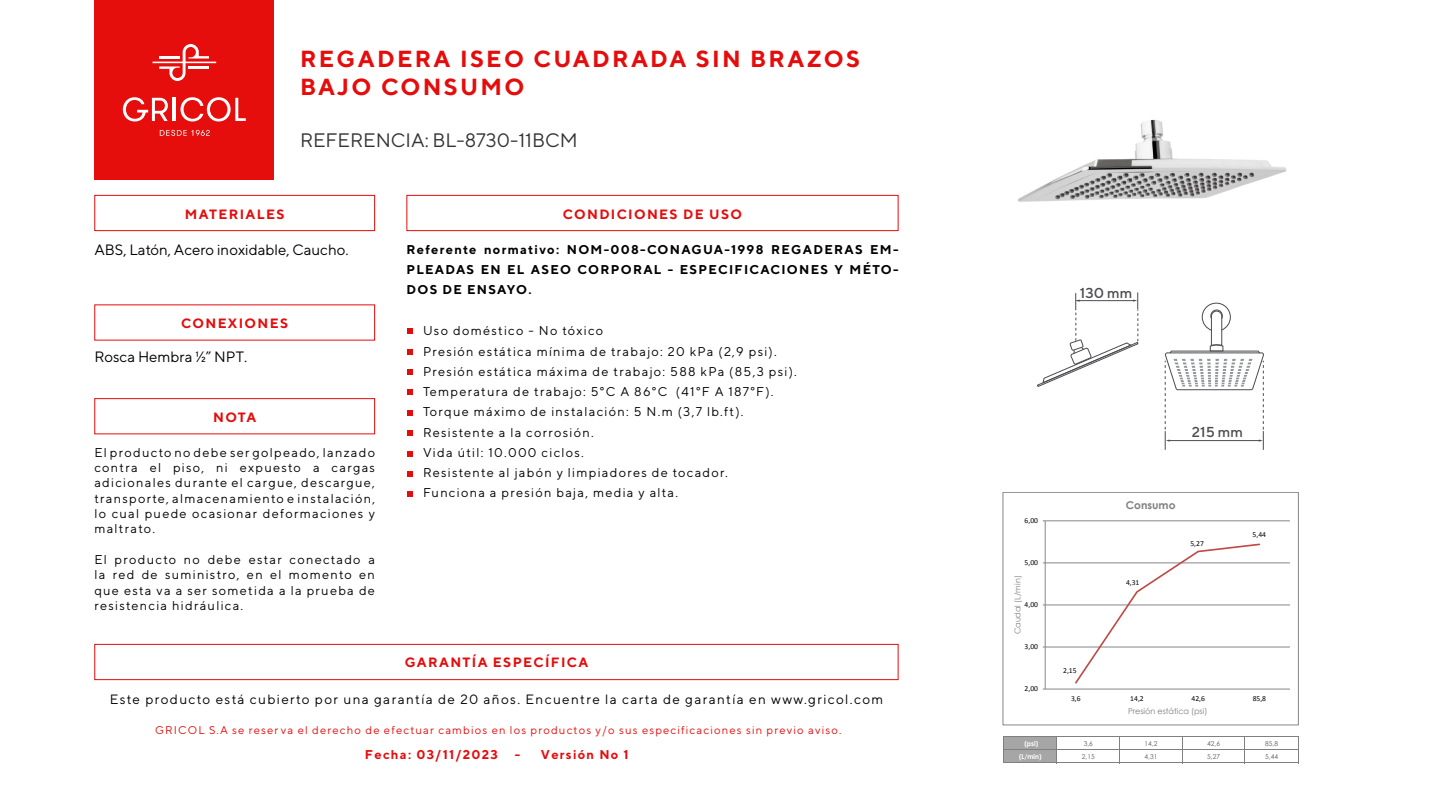
<style>
.page{position:relative;width:1440px;height:810px;background:#fff}
.page>*{position:absolute;margin:0;border:0;box-sizing:border-box;transform-origin:0 0}
.t1{font:700 23.25px/27.9px "TT Norms";letter-spacing:.1em;color:#e50c0c}
.t2{font:19.5px "TT Norms";color:#333}
.t3{font:15px "TT Norms";color:#000}
.t4{font:500 14.4px "TT Norms";color:#4c4c51}
.t5{font:13.5px "TT Norms";letter-spacing:.1em;color:#000}
.t6{font:700 13.5px "TT Norms";letter-spacing:.1em;color:#e50c0c}
.t7{font:12.75px/15.3px "TT Norms";letter-spacing:.1em;color:#000;text-align:justify}
.t8{font:700 12.75px/20.2px "TT Norms";letter-spacing:.1em;color:#000;text-align:justify}
.t9{font:700 12.75px "TT Norms";letter-spacing:.1em;color:#e50c0c}
.t10{font:11.25px "TT Norms";letter-spacing:.1em;color:#e60d0d}
.t11{font:700 10.73px "Century Gothic";color:#7f7f7f}
.t12{font:8.1px "Century Gothic";color:#7f7f7f}
.t13{font:7.57px "Calibri";color:#000}
.t14{font:6.82px "Century Gothic";letter-spacing:.005em;color:#595959;scale:.96 1}
.t15{font:700 6.82px "Century Gothic";color:#fff;scale:.96 1}
</style>
<div class="page">
<div style="left:94px;top:0;width:180px;height:180px;background:#e60d0d"></div>
<svg style="left:152px;top:44px;width:64px;height:37px"></svg>
<svg style="left:123px;top:97px;width:45px;height:24px"></svg>
<hr style="left:173px;top:98px;width:3px;height:23px;background:#fff">
<svg style="left:181px;top:97px;width:65px;height:24px"></svg>
<svg style="left:160px;top:130px;width:50px;height:6px"></svg>
<div style="left:94px;top:195px;width:281px;height:36px;border:1px solid #e50c0c"></div>
<div style="left:94px;top:644px;width:804px;height:36px;border:1px solid #e50c0c"></div>
<div style="left:406px;top:195px;width:492px;height:36px;border:1px solid #e50c0c"></div>
<div style="left:94px;top:398px;width:281px;height:36px;border:1px solid #e50c0c"></div>
<svg style="left:1037px;top:292px;width:102px;height:95px"></svg>
<svg style="left:1165px;top:302px;width:99px;height:148px"></svg>
<svg style="left:407px;top:328px;width:6px;height:6px"></svg>
<svg style="left:407px;top:410px;width:6px;height:6px"></svg>
<svg style="left:407px;top:369px;width:6px;height:6px"></svg>
<svg style="left:407px;top:451px;width:6px;height:5px"></svg>
<svg style="left:407px;top:471px;width:6px;height:6px"></svg>
<svg style="left:407px;top:349px;width:6px;height:5px"></svg>
<svg style="left:407px;top:430px;width:6px;height:6px"></svg>
<svg style="left:407px;top:389px;width:6px;height:6px"></svg>
<svg style="left:407px;top:491px;width:6px;height:6px"></svg>
<hr style="left:1045px;top:647px;width:245px;height:1px;background:#868686">
<hr style="left:1045px;top:605px;width:245px;height:1px;background:#868686">
<hr style="left:1045px;top:563px;width:245px;height:1px;background:#868686">
<hr style="left:1045px;top:521px;width:245px;height:1px;background:#868686">
<hr style="left:1045px;top:521px;width:1px;height:168px;background:#868686">
<hr style="left:1045px;top:689px;width:245px;height:1px;background:#868686">
<svg style="left:1074px;top:543px;width:187px;height:141px"></svg>
<div style="left:1003px;top:492px;width:296px;height:233px;border:1px solid #868686"></div>
<div style="left:1004px;top:737px;width:53px;height:26px;background:#a6a6a6"></div>
<svg style="left:1003px;top:736px;width:1px;height:27px"></svg>
<svg style="left:1056px;top:737px;width:1px;height:26px"></svg>
<svg style="left:1119px;top:737px;width:1px;height:26px"></svg>
<svg style="left:1182px;top:737px;width:1px;height:26px"></svg>
<svg style="left:1244px;top:737px;width:1px;height:26px"></svg>
<svg style="left:1298px;top:737px;width:1px;height:26px"></svg>
<hr style="left:1004px;top:736px;width:294px;height:1px;background:#808080">
<hr style="left:1004px;top:750px;width:294px;height:1px;background:#808080">
<hr style="left:1004px;top:763px;width:294px;height:1px;background:#808080">
<img style="left:1018px;top:119px;width:269px;height:83px">
<p class="t1" style="left:300px;top:44px;width:562px">REGADERA ISEO CUADRADA SIN BRAZOS<br>BAJO CONSUMO</p>
<p class="t2" style="left:300px;top:128px;width:279px">REFERENCIA: BL-8730-11BCM</p>
<p class="t6" style="left:185px;top:206px;width:101px">MATERIALES</p>
<p class="t6" style="left:563px;top:206px;width:181px">CONDICIONES DE USO</p>
<p class="t3" style="left:94px;top:240px;width:256px">ABS, Latón, Acero inoxidable, Caucho.</p>
<p class="t6" style="left:181px;top:315px;width:108px">CONEXIONES</p>
<p class="t3" style="left:94px;top:347px;width:154px">Rosca Hembra ½” NPT.</p>
<p class="t6" style="left:213px;top:409px;width:44px">NOTA</p>
<p class="t7" style="left:94px;top:444px;width:282px">El producto no debe ser golpeado, lanzado contra el piso, ni expuesto a cargas adicionales durante el cargue, descargue, transporte, almacenamiento e instalación, lo cual puede ocasionar deformaciones y maltrato.</p>
<p class="t7" style="left:94px;top:552px;width:282px">El producto no debe estar conectado a la red de suministro, en el momento en que esta va a ser sometida a la prueba de resistencia hidráulica.</p>
<p class="t8" style="left:407px;top:239px;width:494px">Referente normativo: NOM-008-CONAGUA-1998 REGADERAS EM-PLEADAS EN EL ASEO CORPORAL - ESPECIFICACIONES Y MÉTO-DOS DE ENSAYO.</p>
<p class="t7" style="left:423px;top:323px;width:182px">Uso doméstico - No tóxico</p>
<p class="t7" style="left:423px;top:343px;width:355px">Presión estática mínima de trabajo: 20 kPa (2,9 psi).</p>
<p class="t7" style="left:423px;top:364px;width:375px">Presión estática máxima de trabajo: 588 kPa (85,3 psi).</p>
<p class="t7" style="left:423px;top:384px;width:352px">Temperatura de trabajo: 5°C A 86°C (41°F A 187°F).</p>
<p class="t7" style="left:423px;top:404px;width:322px">Torque máximo de instalación: 5 N.m (3,7 lb.ft).</p>
<p class="t7" style="left:423px;top:424px;width:172px">Resistente a la corrosión.</p>
<p class="t7" style="left:423px;top:445px;width:162px">Vida útil: 10.000 ciclos.</p>
<p class="t7" style="left:423px;top:465px;width:306px">Resistente al jabón y limpiadores de tocador.</p>
<p class="t7" style="left:423px;top:485px;width:257px">Funciona a presión baja, media y alta.</p>
<p class="t6" style="left:405px;top:654px;width:185px">GARANTÍA ESPECÍFICA</p>
<p class="t5" style="left:110px;top:691px;width:775px">Este producto está cubierto por una garantía de 20 años. Encuentre la carta de garantía en www.gricol.com</p>
<p class="t10" style="left:155px;top:723px;width:688px">GRICOL S.A se reser va el derecho de efectuar cambios en los productos y/o sus especificaciones sin previo aviso.</p>
<p class="t9" style="left:365px;top:746px;width:134px">Fecha: 03/11/2023</p>
<p class="t9" style="left:515px;top:746px;width:115px">- Versión No 1</p>
<p class="t4" style="left:1080px;top:284px;width:54px">130 mm</p>
<p class="t13" style="left:1025px;top:516px;width:15px">6,00</p>
<p class="t13" style="left:1025px;top:558px;width:15px">5,00</p>
<p class="t12" style="left:1012px;top:634px;width:61px;rotate:-90deg">Caudal (L/min)</p>
<p class="t13" style="left:1025px;top:600px;width:15px">4,00</p>
<p class="t13" style="left:1025px;top:642px;width:15px">3,00</p>
<p class="t13" style="left:1025px;top:684px;width:15px">2,00</p>
<p class="t13" style="left:1063px;top:666px;width:15px">2,15</p>
<p class="t4" style="left:1192px;top:423px;width:53px">215 mm</p>
<p class="t11" style="left:1126px;top:497px;width:51px">Consumo</p>
<p class="t13" style="left:1126px;top:578px;width:15px">4,31</p>
<p class="t13" style="left:1190px;top:539px;width:15px">5,27</p>
<p class="t13" style="left:1253px;top:530px;width:15px">5,44</p>
<p class="t13" style="left:1071px;top:694px;width:11px">3,6</p>
<p class="t13" style="left:1130px;top:694px;width:15px">14,2</p>
<p class="t13" style="left:1191px;top:694px;width:15px">42,6</p>
<p class="t13" style="left:1253px;top:694px;width:15px">85,8</p>
<p class="t12" style="left:1128px;top:705px;width:81px">Presión estática (psi)</p>
<p class="t15" style="left:1024px;top:738px;width:16px">(psi)</p>
<p class="t14" style="left:1084px;top:739px;width:11px">3,6</p>
<p class="t14" style="left:1145px;top:739px;width:15px">14,2</p>
<p class="t14" style="left:1207px;top:739px;width:15px">42,6</p>
<p class="t14" style="left:1265px;top:739px;width:15px">85,8</p>
<p class="t15" style="left:1019px;top:751px;width:25px">(L/min)</p>
<p class="t14" style="left:1082px;top:752px;width:15px">2,15</p>
<p class="t14" style="left:1145px;top:752px;width:15px">4,31</p>
<p class="t14" style="left:1207px;top:752px;width:15px">5,27</p>
<p class="t14" style="left:1265px;top:752px;width:15px">5,44</p>
</div>
